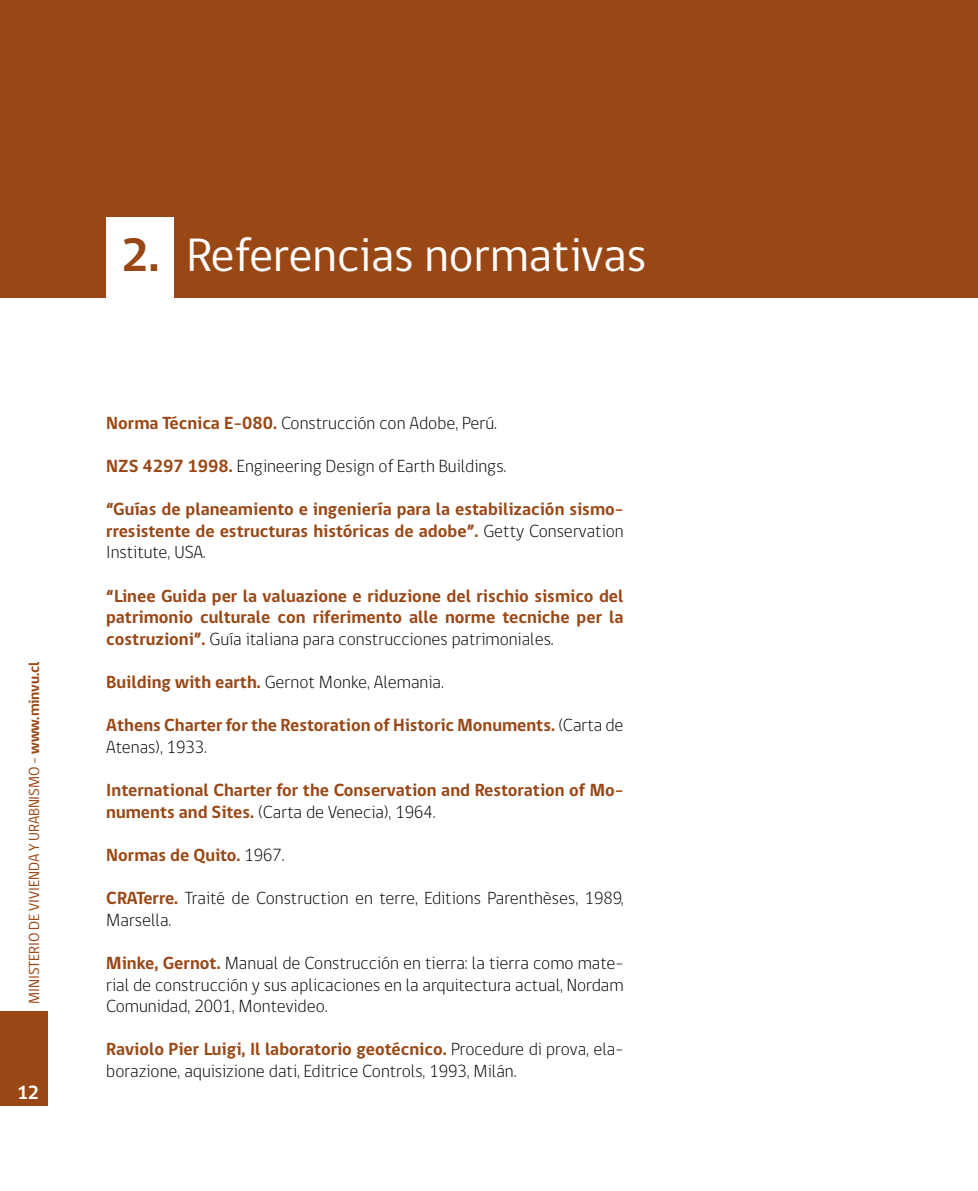
<style>
.page{position:relative;width:978px;height:1191px;background:#fff}
.page>*{position:absolute;margin:0;border:0;box-sizing:border-box;transform-origin:0 0}
.t1{font:48px "gob CL";color:#fff}
.t2{font:700 19.5px "gob CL";color:#fff}
.t3{font:700 18px/21.6px "gob CL";color:#994715;text-align:justify}
.t4{font:300 18px/21.6px "gob CL";color:#000}
.t5{font:15px "gob CL";letter-spacing:-.01em;color:#994715}
.s1{font-weight:700}
.s2{font-weight:700;color:#994715}
.s3{font-weight:300;color:#000}
</style>
<div class="page">
<div style="left:0;top:1011px;width:48px;height:95px;background:#994715"></div>
<div style="left:0;top:0;width:978px;height:298px;background:#994715"></div>
<div style="left:106px;top:217px;width:68px;height:106px;background:#fff"></div>
<p class="t5" style="left:24px;top:1003px;width:343px;rotate:-90deg">MINISTERIO DE VIVIENDA Y URABNISMO - <span class="s1">www.minvu.cl</span></p>
<p class="t2" style="left:17px;top:1079px;width:24px">12</p>
<h1 class="t1" style="left:121px;top:222px;width:527px"><span class="s2">2.</span> Referencias normativas</h1>
<p class="t4" style="left:106px;top:412px;width:392px"><span class="s2">Norma Técnica E-080.</span> Construcción con Adobe, Perú.</p>
<p class="t4" style="left:106px;top:455px;width:402px"><span class="s2">NZS 4297 1998.</span> Engineering Design of Earth Buildings.</p>
<p class="t3" style="left:106px;top:499px;width:519px">“Guías de planeamiento e ingeniería para la estabilización sismo&shy;rresistente de estructuras históricas de adobe”. <span class="s3">Getty Conservation Institute, USA.</span></p>
<p class="t3" style="left:106px;top:585px;width:519px">“Linee Guida per la valuazione e riduzione del rischio sismico del patrimonio culturale con riferimento alle norme tecniche per la costruzioni”. <span class="s3">Guía italiana para construcciones patrimoniales.</span></p>
<p class="t4" style="left:106px;top:671px;width:339px"><span class="s2">Building with earth.</span> Gernot Monke, Alemania.</p>
<p class="t3" style="left:106px;top:715px;width:519px">Athens Charter for the Restoration of Historic Monuments. <span class="s3">(Carta de<br>Atenas), 1933.</span></p>
<p class="t3" style="left:106px;top:779px;width:519px">International Charter for the Conservation and Restoration of Mo&shy;numents and Sites. <span class="s3">(Carta de Venecia), 1964.</span></p>
<p class="t3" style="left:106px;top:844px;width:180px">Normas de Quito. <span class="s3">1967.</span></p>
<p class="t4" style="left:106px;top:887px;width:519px"><span class="s2">CRATerre.</span> Traité de Construction en terre, Editions Parenthèses, 1989,<br>Marsella.</p>
<p class="t4" style="left:106px;top:952px;width:519px;text-align:justify"><span class="s2">Minke, Gernot.</span> Manual de Construcción en tierra: la tierra como mate&shy;rial de construcción y sus aplicaciones en la arquitectura actual, Nordam Comunidad, 2001, Montevideo.</p>
<p class="t4" style="left:106px;top:1039px;width:519px"><span class="s2">Raviolo Pier Luigi, Il laboratorio geotécnico.</span> Procedure di prova, ela&shy;borazione, aquisizione dati, Editrice Controls, 1993, Milán.</p>
</div>
